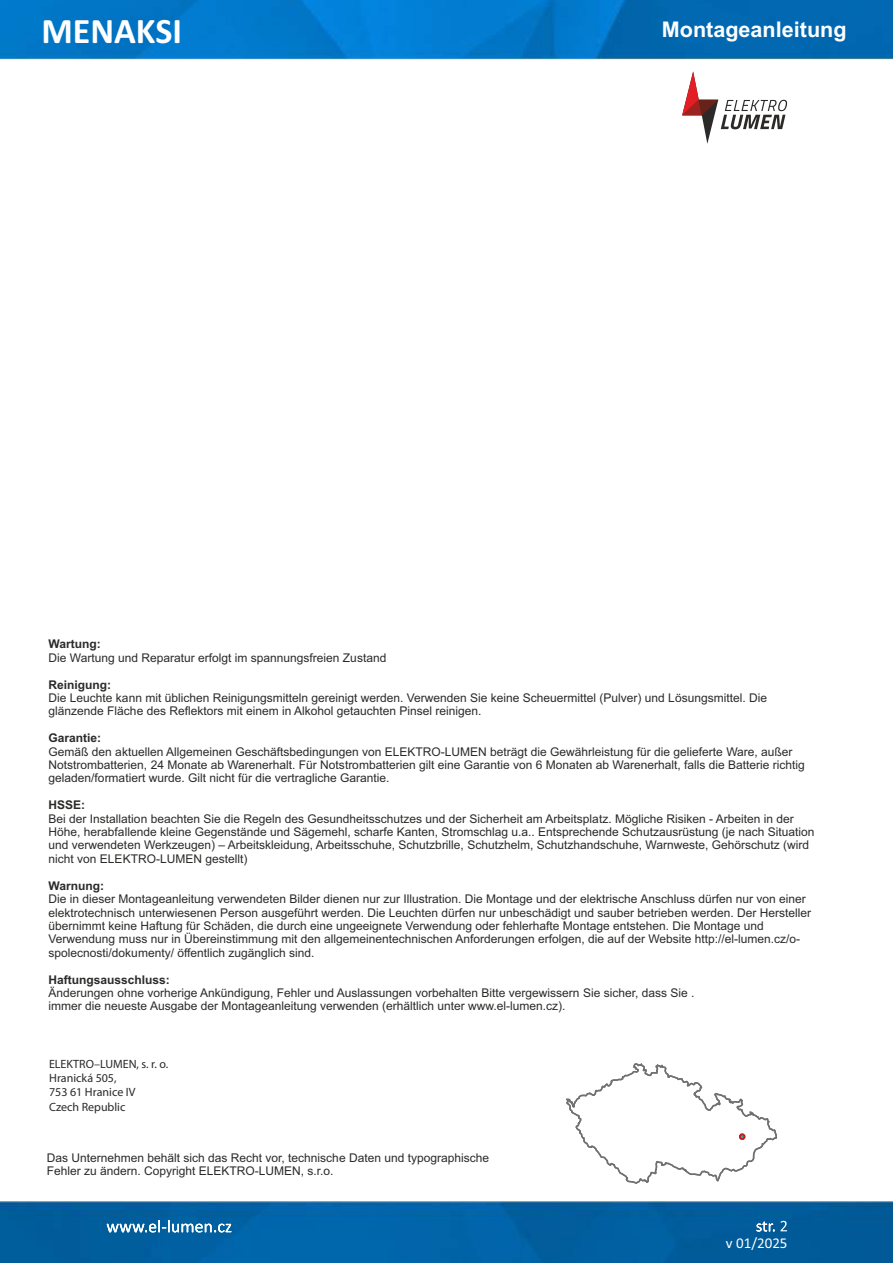
<style>
.page{position:relative;width:893px;height:1263px;background:#fff}
.page>*{position:absolute;margin:0;border:0;box-sizing:border-box;transform-origin:0 0}
.t1{font:700 36px "Calibri";color:#fefefe}
.t2{font:700 21.6px "Arial";color:#fefefe}
.t3{font:15px "Calibri";color:#fefefe}
.t4{font:12px/13.4px "Arial";color:#2b2a29}
.t5{font:700 12px "Arial";color:#2b2a29}
.t6{font:12px/14.4px "Myriad Pro";color:#2b2a29}
</style>
<div class="page">
<img style="left:0;top:1202px;width:893px;height:60px">
<img style="left:0;top:0;width:893px;height:60px">
<svg style="left:756px;top:1221px;width:31px;height:10px"></svg>
<svg style="left:107px;top:1220px;width:124px;height:12px"></svg>
<svg style="left:682px;top:71px;width:105px;height:73px"></svg>
<svg style="left:565px;top:1063px;width:213px;height:139px"></svg>
<div style="left:739px;top:1133px;width:6px;height:7px;border:4px solid #ba2324;border-radius:50%"></div>
<h1 class="t1" style="left:41px;top:16px;width:142px">MENAKSI</h1>
<h2 class="t2" style="left:662px;top:21px;width:186px">Montageanleitung</h2>
<p class="t5" style="left:49px;top:640px;width:54px">Wartung:</p>
<p class="t4" style="left:49px;top:652px;width:339px">Die Wartung und Reparatur erfolgt im spannungsfreien Zustand</p>
<p class="t5" style="left:49px;top:680px;width:64px">Reinigung:</p>
<p class="t4" style="left:49px;top:692px;width:720px">Die Leuchte kann mit üblichen Reinigungsmitteln gereinigt werden. Verwenden Sie keine Scheuermittel (Pulver) und Lösungsmittel. Die glänzende Fläche des Reflektors mit einem in Alkohol getauchten Pinsel reinigen.</p>
<p class="t5" style="left:49px;top:733px;width:54px">Garantie:</p>
<p class="t4" style="left:49px;top:746px;width:758px">Gemäß den aktuellen Allgemeinen Geschäftsbedingungen von ELEKTRO-LUMEN beträgt die Gewährleistung für die gelieferte Ware, außer<br>Notstrombatterien, 24 Monate ab Warenerhalt. Für Notstrombatterien gilt eine Garantie von 6 Monaten ab Warenerhalt, falls die Batterie richtig geladen/formatiert wurde. Gilt nicht für die vertragliche Garantie.</p>
<p class="t5" style="left:49px;top:800px;width:38px">HSSE:</p>
<p class="t4" style="left:49px;top:813px;width:767px">Bei der Installation beachten Sie die Regeln des Gesundheitsschutzes und der Sicherheit am Arbeitsplatz. Mögliche Risiken - Arbeiten in der Höhe, herabfallende kleine Gegenstände und Sägemehl, scharfe Kanten, Stromschlag u.a.. Entsprechende Schutzausrüstung (je nach Situation und verwendeten Werkzeugen) – Arbeitskleidung, Arbeitsschuhe, Schutzbrille, Schutzhelm, Schutzhandschuhe, Warnweste, Gehörschutz (wird nicht von ELEKTRO-LUMEN gestellt)</p>
<p class="t5" style="left:49px;top:881px;width:57px">Warnung:</p>
<p class="t4" style="left:49px;top:893px;width:764px">Die in dieser Montageanleitung verwendeten Bilder dienen nur zur Illustration. Die Montage und der elektrische Anschluss dürfen nur von einer elektrotechnisch unterwiesenen Person ausgeführt werden. Die Leuchten dürfen nur unbeschädigt und sauber betrieben werden. Der Hersteller übernimmt keine Haftung für Schäden, die durch eine ungeeignete Verwendung oder fehlerhafte Montage entstehen. Die Montage und Verwendung muss nur in Übereinstimmung mit den allgemeinentechnischen Anforderungen erfolgen, die auf der Website http://el-lumen.cz/o&shy;spolecnosti/dokumenty/ öffentlich zugänglich sind.</p>
<p class="t5" style="left:49px;top:975px;width:123px">Haftungsausschluss:</p>
<p class="t4" style="left:49px;top:1000px;width:518px">immer die neueste Ausgabe der Montageanleitung verwenden (erhältlich unter www.el-lumen.cz).</p>
<p class="t4" style="left:49px;top:987px;width:647px">Änderungen ohne vorherige Ankündigung, Fehler und Auslassungen vorbehalten Bitte vergewissern Sie sicher, dass Sie .</p>
<p class="t6" style="left:49px;top:1057px;width:121px">ELEKTRO–LUMEN, s. r. o.<br>Hranická 505,<br>753 61 Hranice IV<br>Czech Republic</p>
<p class="t4" style="left:47px;top:1152px;width:444px">Das Unternehmen behält sich das Recht vor, technische Daten und typographische<br>Fehler zu ändern. Copyright ELEKTRO-LUMEN, s.r.o.</p>
<p class="t3" style="left:726px;top:1237px;width:63px">v 01/2025</p>
</div>
